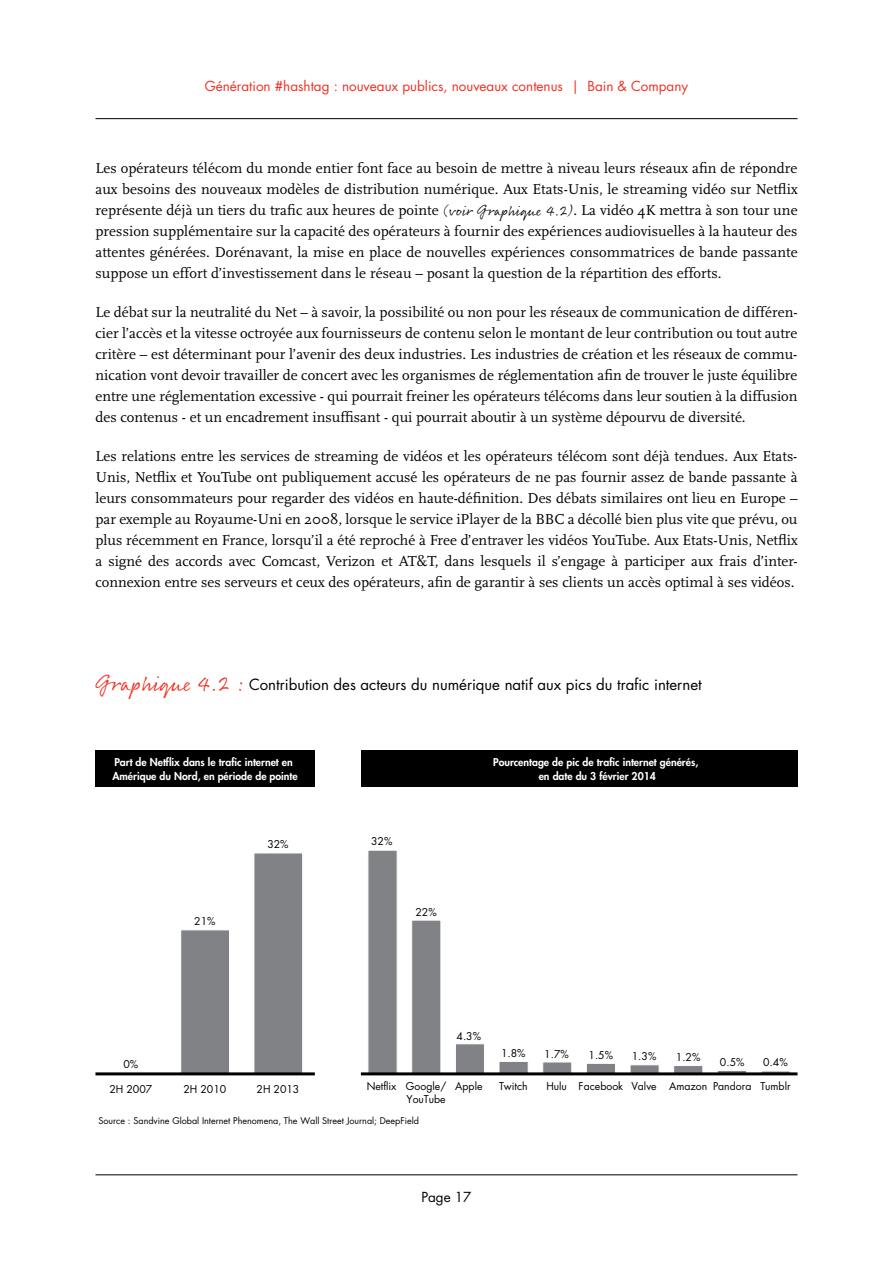
<style>
.page{position:relative;width:893px;height:1263px;background:#fff}
.page>*{position:absolute;margin:0;border:0;box-sizing:border-box;transform-origin:0 0}
.t1{font:15px/21px "Scala";color:#000;text-align:justify}
.t2{font:15px "Futura LT";color:#000}
.t3{font:13.5px "Futura LT";color:#ee3124}
.t4{font:13.5px "Futura LT";color:#000}
.t5{font:10.5px/13.5px "Futura LT";letter-spacing:-.005em;color:#000}
.t6{font:800 10.5px/13.5px "Futura LT";color:#fff}
.t7{font:9px "Futura LT";color:#000}
.s1{font-family:"Rollerscript Rough"}
.s2{font-family:"Rollerscript Rough";font-size:22.5px;color:#ee3124}
</style>
<div class="page">
<hr style="left:95px;top:118px;width:702px;height:1px;background:#000">
<hr style="left:95px;top:1174px;width:702px;height:1px;background:#000">
<div style="left:95px;top:750px;width:220px;height:36px;background:#000"></div>
<div style="left:361px;top:750px;width:436px;height:36px;background:#000"></div>
<div style="left:181px;top:930px;width:49px;height:144px;background:#808285;border:1px solid #fff"></div>
<div style="left:254px;top:853px;width:49px;height:221px;background:#808285;border:1px solid #fff"></div>
<hr style="left:95px;top:1072px;width:220px;height:3px;background:#000">
<div style="left:368px;top:850px;width:29px;height:224px;background:#808285"></div>
<div style="left:411px;top:920px;width:30px;height:154px;background:#808285;border:1px solid #fff"></div>
<div style="left:455px;top:1043px;width:30px;height:31px;background:#808285;border:1px solid #fff"></div>
<div style="left:499px;top:1061px;width:29px;height:13px;background:#808285;border:1px solid #fff"></div>
<div style="left:543px;top:1062px;width:29px;height:12px;background:#808285"></div>
<div style="left:586px;top:1063px;width:30px;height:11px;background:#808285;border:1px solid #fff"></div>
<div style="left:630px;top:1064px;width:29px;height:10px;background:#808285;border:1px solid #fff"></div>
<div style="left:673px;top:1065px;width:30px;height:9px;background:#808285;border:1px solid #fff"></div>
<svg style="left:718px;top:1071px;width:28px;height:1px"></svg>
<div style="left:761px;top:1071px;width:29px;height:3px;background:#808285;border:1px solid #fff"></div>
<hr style="left:361px;top:1072px;width:436px;height:3px;background:#000">
<p class="t3" style="left:205px;top:78px;width:485px">Génération #hashtag : nouveaux publics, nouveaux contenus | Bain &amp; Company</p>
<p class="t1" style="left:95px;top:158px;width:704px">Les opérateurs télécom du monde entier font face au besoin de mettre à niveau leurs réseaux afin de répondre aux besoins des nouveaux modèles de distribution numérique. Aux Etats-Unis, le streaming vidéo sur Netflix représente déjà un tiers du trafic aux heures de pointe <span class="s1">(voir Graphique 4.2)</span>. La vidéo 4K mettra à son tour une pression supplémentaire sur la capacité des opérateurs à fournir des expériences audiovisuelles à la hauteur des attentes générées. Dorénavant, la mise en place de nouvelles expériences consommatrices de bande passante suppose un effort d’investissement dans le réseau – posant la question de la répartition des efforts.</p>
<p class="t1" style="left:95px;top:302px;width:704px">Le débat sur la neutralité du Net – à savoir, la possibilité ou non pour les réseaux de communication de différen&shy;cier l’accès et la vitesse octroyée aux fournisseurs de contenu selon le montant de leur contribution ou tout autre critère – est déterminant pour l’avenir des deux industries. Les industries de création et les réseaux de commu&shy;nication vont devoir travailler de concert avec les organismes de réglementation afin de trouver le juste équilibre entre une réglementation excessive - qui pourrait freiner les opérateurs télécoms dans leur soutien à la diffusion des contenus - et un encadrement insuffisant - qui pourrait aboutir à un système dépourvu de diversité.</p>
<p class="t1" style="left:95px;top:446px;width:704px">Les relations entre les services de streaming de vidéos et les opérateurs télécom sont déjà tendues. Aux Etats-Unis, Netflix et YouTube ont publiquement accusé les opérateurs de ne pas fournir assez de bande passante à leurs consommateurs pour regarder des vidéos en haute-définition. Des débats similaires ont lieu en Europe – par exemple au Royaume-Uni en 2008, lorsque le service iPlayer de la BBC a décollé bien plus vite que prévu, ou plus récemment en France, lorsqu’il a été reproché à Free d’entraver les vidéos YouTube. Aux Etats-Unis, Netflix a signé des accords avec Comcast, Verizon et AT&amp;T, dans lesquels il s’engage à participer aux frais d’inter&shy;connexion entre ses serveurs et ceux des opérateurs, afin de garantir à ses clients un accès optimal à ses vidéos.</p>
<p class="t2" style="left:95px;top:675px;width:608px"><span class="s2">Graphique 4.2 :</span> Contribution des acteurs du numérique natif aux pics du trafic internet</p>
<p class="t6" style="left:112px;top:755px;width:187px">Part de Netflix dans le trafic internet en<br>Amérique du Nord, en période de pointe</p>
<p class="t5" style="left:194px;top:914px;width:23px">21%</p>
<p class="t5" style="left:267px;top:838px;width:23px">32%</p>
<p class="t5" style="left:371px;top:835px;width:23px">32%</p>
<p class="t5" style="left:415px;top:905px;width:23px">22%</p>
<p class="t6" style="left:493px;top:755px;width:207px;text-align:center">Pourcentage de pic de trafic internet générés, en date du 3 février 2014</p>
<p class="t5" style="left:457px;top:1029px;width:26px">4.3%</p>
<p class="t5" style="left:124px;top:1057px;width:16px">0%</p>
<p class="t5" style="left:501px;top:1046px;width:26px">1.8%</p>
<p class="t5" style="left:544px;top:1047px;width:26px">1.7%</p>
<p class="t5" style="left:589px;top:1048px;width:26px">1.5%</p>
<p class="t5" style="left:632px;top:1049px;width:26px">1.3%</p>
<p class="t5" style="left:676px;top:1050px;width:26px">1.2%</p>
<p class="t5" style="left:720px;top:1056px;width:26px">0.5%</p>
<p class="t5" style="left:763px;top:1056px;width:26px">0.4%</p>
<p class="t5" style="left:109px;top:1082px;width:44px">2H 2007</p>
<p class="t5" style="left:183px;top:1082px;width:44px">2H 2010</p>
<p class="t5" style="left:257px;top:1082px;width:44px">2H 2013</p>
<p class="t5" style="left:367px;top:1079px;width:31px">Netflix</p>
<p class="t5" style="left:406px;top:1079px;width:42px">Google/<br>YouTube</p>
<p class="t5" style="left:455px;top:1079px;width:29px">Apple</p>
<p class="t5" style="left:499px;top:1079px;width:30px">Twitch</p>
<p class="t5" style="left:546px;top:1079px;width:22px">Hulu</p>
<p class="t5" style="left:579px;top:1079px;width:46px">Facebook</p>
<p class="t5" style="left:631px;top:1079px;width:27px">Valve</p>
<p class="t5" style="left:713px;top:1079px;width:40px">Pandora</p>
<p class="t5" style="left:669px;top:1079px;width:40px">Amazon</p>
<p class="t5" style="left:760px;top:1079px;width:32px">Tumblr</p>
<p class="t7" style="left:98px;top:1115px;width:322px">Source : Sandvine Global Internet Phenomena, The Wall Street Journal; DeepField</p>
<p class="t4" style="left:421px;top:1188px;width:52px">Page 17</p>
</div>
